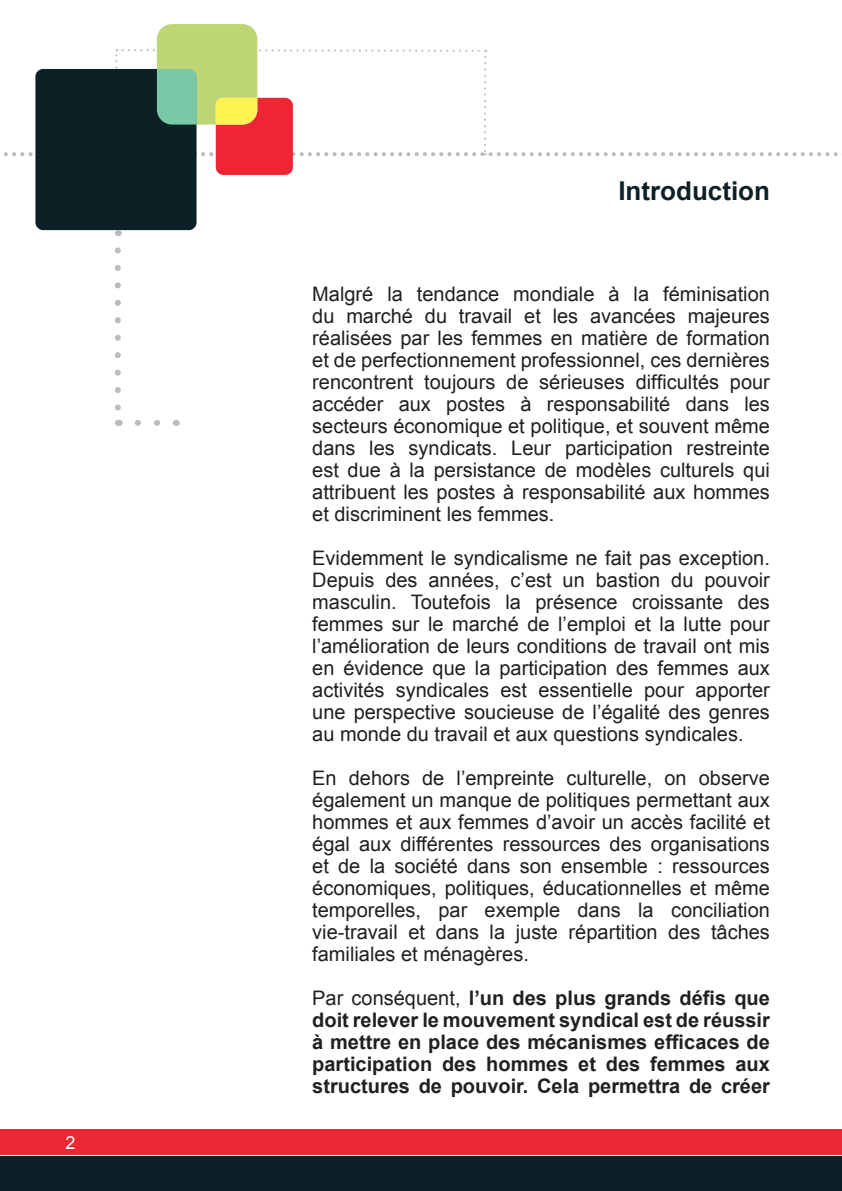
<style>
.page{position:relative;width:842px;height:1191px;background:#fff}
.page>*{position:absolute;margin:0;border:0;box-sizing:border-box;transform-origin:0 0}
.t1{font:700 26px "Arial";color:#0c2127}
.t2{font:20px/22px "Arial";color:#231f20;text-align:justify}
.t3{font:700 20px/22px "Arial";color:#231f20;text-align:justify}
.t4{font:18px "Arial";color:#fff}
.s1{font-weight:400}
</style>
<div class="page">
<div style="left:0;top:1129px;width:842px;height:25px;background:#ee2734"></div>
<div style="left:35px;top:69px;width:162px;height:161px;background:#0b2126;border-radius:8px"></div>
<svg style="left:4px;top:24px;width:834px;height:151px"></svg>
<div style="left:0;top:1156px;width:842px;height:35px;background:#0c2127"></div>
<svg style="left:138px;top:420px;width:22px;height:6px"></svg>
<svg style="left:115px;top:250px;width:6px;height:161px"></svg>
<svg style="left:118px;top:420px;width:2px;height:6px"></svg>
<p class="t4" style="left:65px;top:1130px;width:12px">2</p>
<h1 class="t1" style="left:618px;top:173px;width:153px">Introduction</h1>
<p class="t2" style="left:312px;top:283px;width:459px">Malgré la tendance mondiale à la féminisation du marché du travail et les avancées majeures réalisées par les femmes en matière de formation et de perfectionnement professionnel, ces dernières rencontrent toujours de sérieuses difficultés pour accéder aux postes à responsabilité dans les secteurs économique et politique, et souvent même dans les syndicats. Leur participation restreinte est due à la persistance de modèles culturels qui attribuent les postes à responsabilité aux hommes et discriminent les femmes.</p>
<p class="t2" style="left:312px;top:547px;width:459px">Evidemment le syndicalisme ne fait pas exception.<br>Depuis des années, c’est un bastion du pouvoir masculin. Toutefois la présence croissante des femmes sur le marché de l’emploi et la lutte pour l’amélioration de leurs conditions de travail ont mis en évidence que la participation des femmes aux activités syndicales est essentielle pour apporter une perspective soucieuse de l’égalité des genres au monde du travail et aux questions syndicales.</p>
<p class="t2" style="left:312px;top:767px;width:459px">En dehors de l’empreinte culturelle, on observe également un manque de politiques permettant aux hommes et aux femmes d’avoir un accès facilité et égal aux différentes ressources des organisations et de la société dans son ensemble : ressources économiques, politiques, éducationnelles et même temporelles, par exemple dans la conciliation vie-travail et dans la juste répartition des tâches familiales et ménagères.</p>
<p class="t3" style="left:312px;top:987px;width:459px"><span class="s1">Par conséquent,</span> l’un des plus grands défis que doit relever le mouvement syndical est de réussir à mettre en place des mécanismes efficaces de participation des hommes et des femmes aux structures de pouvoir. Cela permettra de créer</p>
</div>
